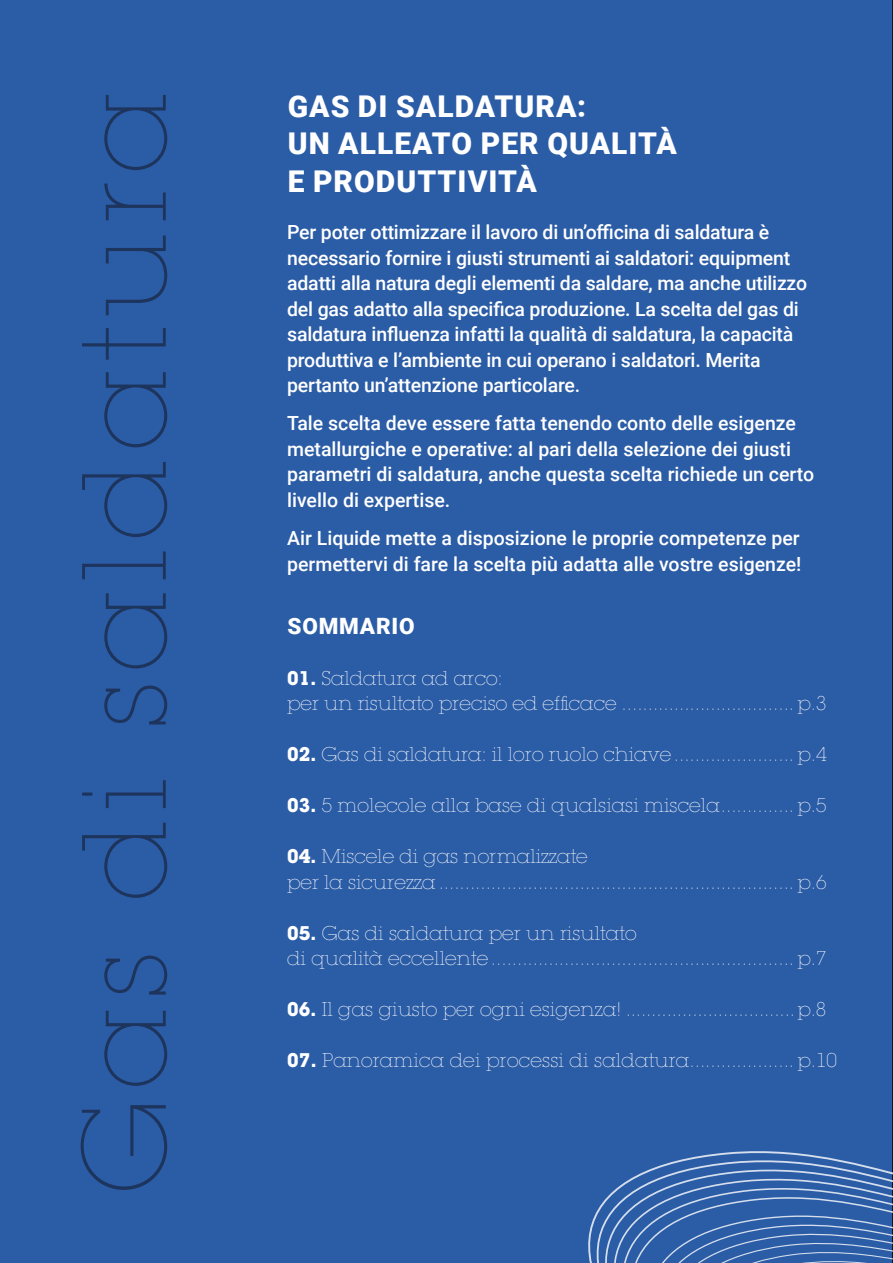
<style>
.page{position:relative;width:893px;height:1263px;background:#2b5ca6}
.page>*{position:absolute;margin:0;border:0;box-sizing:border-box;transform-origin:0 0}
.t1{font:200 117px "Lubalin Graph Std";letter-spacing:.08em;color:#1d345c}
.t2{font:900 30px/37.5px "Roboto";letter-spacing:.035em;color:#fff}
.t3{font:900 22.5px "Roboto";letter-spacing:.035em;color:#fff}
.t4{font:500 19.5px/25.5px "Roboto";letter-spacing:-.01em;color:#fff}
.t5{font:200 19.5px/25.5px "Lubalin Graph Std";letter-spacing:.005em;color:#fff}
.s1{font-family:"Lubalin Graph IT Cby BT";font-weight:700}
</style>
<div class="page">
<hr style="left:892px;top:0;width:1px;height:1263px;background:#000">
<svg style="left:588px;top:1132px;width:305px;height:131px"></svg>
<h1 class="t1" style="left:58px;top:1194px;width:1103px;rotate:-90deg">Gas di saldatura</h1>
<h2 class="t2" style="left:288px;top:86px;width:391px">GAS DI SALDATURA:<br>UN ALLEATO PER QUALITÀ<br>E PRODUTTIVITÀ</h2>
<p class="t4" style="left:287px;top:219px;width:521px">Per poter ottimizzare il lavoro di un’officina di saldatura è necessario fornire i giusti strumenti ai saldatori: equipment adatti alla natura degli elementi da saldare, ma anche utilizzo del gas adatto alla specifica produzione. La scelta del gas di saldatura influenza infatti la qualità di saldatura, la capacità produttiva e l’ambiente in cui operano i saldatori. Merita pertanto un’attenzione particolare.</p>
<p class="t4" style="left:287px;top:410px;width:528px">Tale scelta deve essere fatta tenendo conto delle esigenze metallurgiche e operative: al pari della selezione dei giusti parametri di saldatura, anche questa scelta richiede un certo livello di expertise.</p>
<p class="t4" style="left:287px;top:525px;width:516px">Air Liquide mette a disposizione le proprie competenze per permettervi di fare la scelta più adatta alle vostre esigenze!</p>
<p class="t3" style="left:288px;top:610px;width:129px">SOMMARIO</p>
<p class="t5" style="left:287px;top:665px;width:541px"><span class="s1">01.</span> Saldatura ad arco:<br>per un risultato preciso ed efficace ................................. p.3</p>
<p class="t5" style="left:287px;top:742px;width:541px"><span class="s1">02.</span> Gas di saldatura: il loro ruolo chiave....................... p.4</p>
<p class="t5" style="left:287px;top:793px;width:541px"><span class="s1">03.</span> 5 molecole alla base di qualsiasi miscela.............. p.5</p>
<p class="t5" style="left:287px;top:844px;width:541px"><span class="s1">04.</span> Miscele di gas normalizzate<br>per la sicurezza .................................................................... p.6</p>
<p class="t5" style="left:287px;top:920px;width:541px"><span class="s1">05.</span> Gas di saldatura per un risultato<br>di qualità eccellente.......................................................... p.7</p>
<p class="t5" style="left:287px;top:997px;width:541px"><span class="s1">06.</span> Il gas giusto per ogni esigenza! .................................p.8</p>
<p class="t5" style="left:287px;top:1048px;width:551px"><span class="s1">07.</span> Panoramica dei processi di saldatura.................... p.10</p>
</div>
